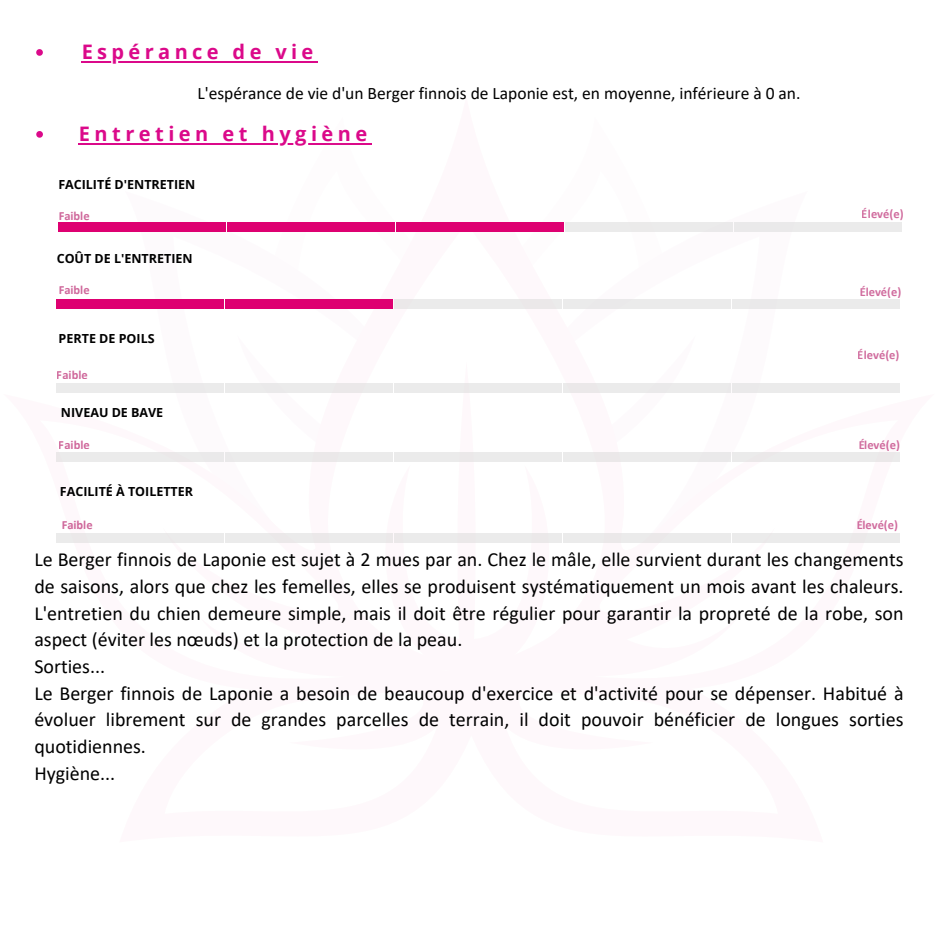
<style>
.page{position:relative;width:938px;height:938px;background:#fff}
.page>*{position:absolute;margin:0;border:0;box-sizing:border-box;transform-origin:0 0}
.t1{font:20px/26.8px "Calibri";color:#000}
.t2{font:700 20px "Open Sans";letter-spacing:.225em;color:#db098a}
.t3{font:17.5px "Calibri";color:#000}
.t4{font:700 12.5px "Open Sans";color:#000}
.t5{font:700 12.5px "Calibri";color:#b71c69}
</style>
<div class="page">
<svg style="left:36px;top:131px;width:7px;height:7px"></svg>
<hr style="left:79px;top:143px;width:293px;height:1px;background:#db098a">
<svg style="left:624px;top:392px;width:71px;height:1px"></svg>
<svg style="left:237px;top:392px;width:71px;height:1px"></svg>
<svg style="left:478px;top:452px;width:422px;height:91px"></svg>
<svg style="left:572px;top:508px;width:109px;height:35px"></svg>
<svg style="left:256px;top:542px;width:110px;height:1px"></svg>
<div style="left:457px;top:361px;width:18px;height:358px;background:#fef8fb;border-radius:50%"></div>
<svg style="left:385px;top:464px;width:164px;height:79px"></svg>
<div style="left:58px;top:222px;width:167px;height:10px;background:#de0071"></div>
<div style="left:227px;top:222px;width:167px;height:10px;background:#de0071"></div>
<div style="left:396px;top:222px;width:167px;height:10px;background:#de0071"></div>
<div style="left:565px;top:222px;width:167px;height:10px;background:#ebebeb"></div>
<div style="left:734px;top:222px;width:167px;height:10px;background:#ebebeb"></div>
<div style="left:57px;top:299px;width:167px;height:10px;background:#de0071"></div>
<div style="left:225px;top:299px;width:167px;height:10px;background:#de0071"></div>
<div style="left:394px;top:299px;width:167px;height:10px;background:#ebebeb"></div>
<div style="left:57px;top:383px;width:167px;height:9px;background:#ebebeb"></div>
<div style="left:225px;top:383px;width:167px;height:9px;background:#ebebeb"></div>
<div style="left:394px;top:383px;width:167px;height:9px;background:#ebebeb"></div>
<div style="left:563px;top:383px;width:167px;height:9px;background:#ebebeb"></div>
<div style="left:732px;top:383px;width:167px;height:9px;background:#ebebeb"></div>
<div style="left:563px;top:299px;width:167px;height:10px;background:#ebebeb"></div>
<div style="left:732px;top:299px;width:167px;height:10px;background:#ebebeb"></div>
<div style="left:57px;top:452px;width:167px;height:10px;background:#ebebeb"></div>
<div style="left:57px;top:533px;width:167px;height:9px;background:#ebebeb"></div>
<div style="left:226px;top:533px;width:167px;height:9px;background:#ebebeb"></div>
<div style="left:395px;top:533px;width:167px;height:9px;background:#ebebeb"></div>
<div style="left:564px;top:533px;width:167px;height:9px;background:#ebebeb"></div>
<div style="left:732px;top:533px;width:168px;height:9px;background:#ebebeb"></div>
<div style="left:226px;top:452px;width:167px;height:10px;background:#ebebeb"></div>
<div style="left:395px;top:452px;width:167px;height:9px;background:#ebebeb"></div>
<div style="left:564px;top:452px;width:167px;height:9px;background:#ebebeb"></div>
<div style="left:732px;top:452px;width:168px;height:9px;background:#ebebeb"></div>
<svg style="left:36px;top:49px;width:7px;height:7px"></svg>
<hr style="left:82px;top:61px;width:236px;height:1px;background:#db098a">
<h3 class="t2" style="left:82px;top:38px;width:233px">Espérance de vie</h3>
<p class="t3" style="left:197px;top:86px;width:604px">L'espérance de vie d'un Berger finnois de Laponie est, en moyenne, inférieure à 0 an.</p>
<p class="t2" style="left:79px;top:120px;width:290px">Entretien et hygiène</p>
<p class="t4" style="left:58px;top:175px;width:138px">FACILITÉ D'ENTRETIEN</p>
<p class="t5" style="left:59px;top:211px;width:33px">Faible</p>
<h2 class="t4" style="left:57px;top:249px;width:137px">COÛT DE L'ENTRETIEN</h2>
<p class="t5" style="left:59px;top:285px;width:33px">Faible</p>
<p class="t4" style="left:59px;top:329px;width:97px">PERTE DE POILS</p>
<p class="t5" style="left:57px;top:369px;width:33px">Faible</p>
<h3 class="t4" style="left:61px;top:403px;width:104px">NIVEAU DE BAVE</h3>
<p class="t5" style="left:59px;top:439px;width:33px">Faible</p>
<p class="t4" style="left:60px;top:482px;width:135px">FACILITÉ À TOILETTER</p>
<p class="t5" style="left:62px;top:519px;width:33px">Faible</p>
<p class="t5" style="left:861px;top:209px;width:43px">Élevé(e)</p>
<p class="t5" style="left:859px;top:286px;width:43px">Élevé(e)</p>
<p class="t5" style="left:857px;top:349px;width:43px">Élevé(e)</p>
<p class="t5" style="left:858px;top:439px;width:43px">Élevé(e)</p>
<p class="t5" style="left:856px;top:519px;width:43px">Élevé(e)</p>
<p class="t1" style="left:34px;top:548px;width:870px">Le Berger finnois de Laponie est sujet à 2 mues par an. Chez le mâle, elle survient durant les changements de saisons, alors que chez les femelles, elles se produisent systématiquement un mois avant les chaleurs.<br>L'entretien du chien demeure simple, mais il doit être régulier pour garantir la propreté de la robe, son aspect (éviter les nœuds) et la protection de la peau.<br>Sorties...<br>Le Berger finnois de Laponie a besoin de beaucoup d'exercice et d'activité pour se dépenser. Habitué à évoluer librement sur de grandes parcelles de terrain, il doit pouvoir bénéficier de longues sorties quotidiennes.<br>Hygiène...</p>
</div>
